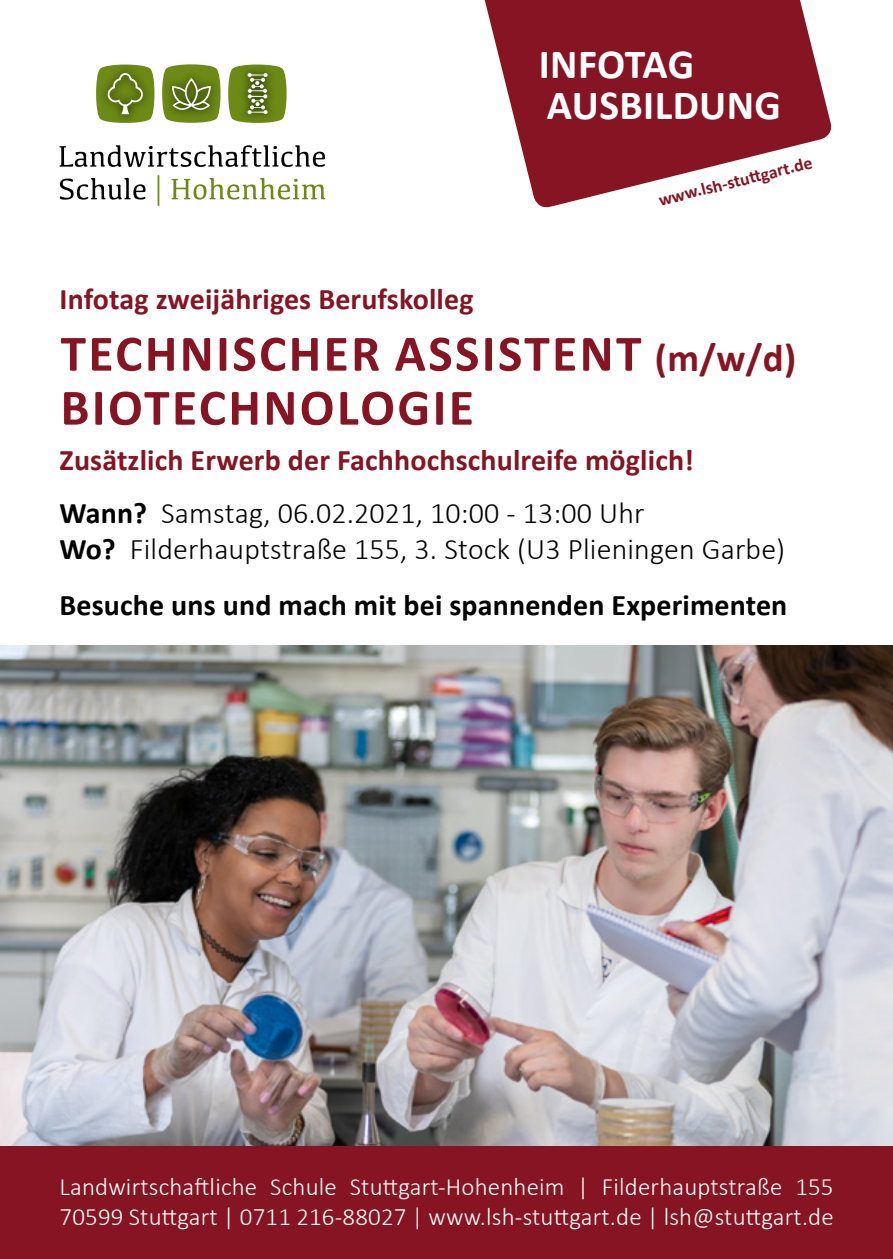
<style>
.page{position:relative;width:893px;height:1259px;background:#fff}
.page>*{position:absolute;margin:0;border:0;box-sizing:border-box;transform-origin:0 0}
.t1{font:700 51.6px/54px "Calibri";letter-spacing:.045em;color:#861422}
.t2{font:700 41.7px/41.1px "Calibri";letter-spacing:.01em;color:#fff}
.t3{font:300 30px/36px "Calibri";letter-spacing:.005em;color:#000}
.t4{font:700 30px "Calibri";letter-spacing:.005em;color:#861422}
.t5{font:700 30px "Calibri";letter-spacing:.005em;color:#000}
.t6{font:300 24.9px/30px "Calibri";letter-spacing:.01em;color:#fff}
.t7{font:700 17.7px "Calibri";color:#861422}
.s1{font-size:39px}
.s2{font-weight:700}
</style>
<div class="page">
<svg style="left:484px;top:0;width:348px;height:208px;fill:#861422"></svg>
<svg style="left:60px;top:145px;width:265px;height:22px"></svg>
<svg style="left:60px;top:178px;width:85px;height:22px"></svg>
<svg style="left:158px;top:175px;width:1px;height:31px"></svg>
<svg style="left:172px;top:178px;width:153px;height:22px"></svg>
<img style="left:215px;top:145px;width:85px;height:2px">
<img style="left:75px;top:145px;width:100px;height:2px">
<svg style="left:96px;top:64px;width:191px;height:59px"></svg>
<img style="left:0;top:645px;width:893px;height:501px">
<div style="left:0;top:1146px;width:893px;height:113px;background:#861422"></div>
<h2 class="t2" style="left:539px;top:43px;width:244px">INFOTAG<br>AUSBILDUNG</h2>
<p class="t7" style="left:656px;top:188px;width:159px;rotate:-14deg">www.lsh-stutt gart.de</p>
<p class="t4" style="left:60px;top:277px;width:416px">Infotag zweijähriges Berufskolleg</p>
<h1 class="t1" style="left:61px;top:326px;width:737px">TECHNISCHER ASSISTENT <span class="s1">(m/w/d)<br></span>BIOTECHNOLOGIE</h1>
<p class="t4" style="left:60px;top:439px;width:636px">Zusätzlich Erwerb der Fachhochschulreife möglich!</p>
<p class="t3" style="left:60px;top:494px;width:727px"><span class="s2">Wann?</span> Samstag, 06.02.2021, 10:00 - 13:00 Uhr<br><span class="s2">Wo?</span> Filderhauptstraße 155, 3. Stock (U3 Plieningen Garbe)</p>
<p class="t5" style="left:60px;top:584px;width:729px">Besuche uns und mach mit bei spannenden Experimenten</p>
<p class="t6" style="left:60px;top:1171px;width:776px">Landwirtschaftliche Schule Stuttgart-Hohenheim | Filderhauptstraße 155<br>70599 Stuttgart | 0711 216-88027 | www.lsh-stuttgart.de | lsh@stuttgart.de</p>
</div>
